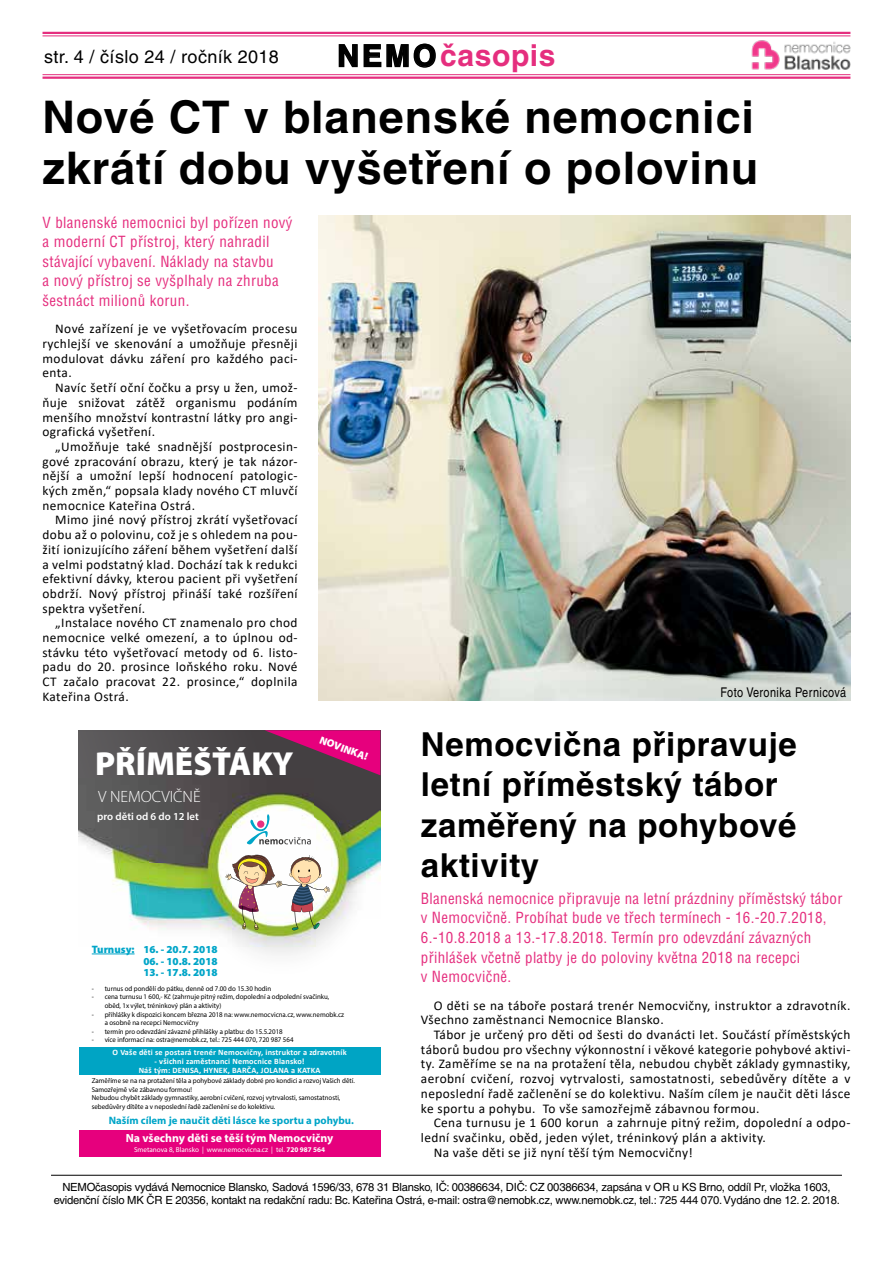
<style>
.page{position:relative;width:893px;height:1263px;background:#fff}
.page>*{position:absolute;margin:0;border:0;box-sizing:border-box;transform-origin:0 0}
.t1{font:700 45px/51px "Helvetica CE";letter-spacing:.02em;color:#000}
.t2{font:900 33.45px "Myriad Pro";color:#fff}
.t3{font:700 33px/40.5px "Helvetica CE";letter-spacing:.02em;color:#000}
.t4{font:700 30px "Helvetica CE";letter-spacing:.02em;color:#e52e7e}
.t5{font:18px "Helvetica CE";letter-spacing:.02em;color:#000}
.t6{font:300 16.35px "Myriad Pro";color:#fff}
.t7{font:condensed 15px/19.5px "Helvetica CE";letter-spacing:.02em;color:#e52e7e}
.t8{font:13.35px/14.7px "Calibri";letter-spacing:.03em;color:#000;text-align:justify}
.t9{font:condensed 13.35px "Helvetica CE";letter-spacing:.03em;color:#000}
.t10{font:700 11.85px "Myriad Pro";color:#fff}
.t11{font:11.25px/13.5px "Helvetica CE";letter-spacing:-.02em;color:#000;text-align:center}
.t12{font:900 10.8px "Myriad Pro";color:#00a5c8}
.t13{font:700 10.8px "Myriad Pro";color:#00a5c8}
.t14{font:600 10.8px "Myriad Pro";color:#fff}
.t15{font:900 10.8px "Myriad Pro";color:#fff}
.t16{font:700 8.25px/9px "Calibri";letter-spacing:.02em;color:#fff;text-align:center}
.t17{font:700 7.95px/9.3px "Myriad Pro";color:#fff;text-align:center;scale:.96 1}
.t18{font:7.2px/8.6px "Myriad Pro";color:#000;scale:.96 1}
.t19{font:7.2px "Myriad Pro";color:#fff}
.s1{color:#000}
.s2{font-weight:700}
</style>
<div class="page">
<hr style="left:43px;top:32px;width:807px;height:2px;background:#e52e7e">
<hr style="left:43px;top:36px;width:807px;height:1px;background:#e52e7e">
<hr style="left:43px;top:74px;width:807px;height:1px;background:#e52e7e">
<hr style="left:43px;top:77px;width:807px;height:2px;background:#e52e7e">
<img style="left:751px;top:40px;width:99px;height:30px">
<svg style="left:338px;top:35px;width:99px;height:41px"></svg>
<hr style="left:51px;top:1175px;width:791px;height:1px;background:#000">
<img style="left:319px;top:216px;width:531px;height:485px">
<img style="left:79px;top:730px;width:301px;height:345px">
<div style="left:79px;top:1130px;width:301px;height:27px;background:#e6007d"></div>
<svg style="left:246px;top:813px;width:65px;height:31px"></svg>
<hr style="left:92px;top:954px;width:43px;height:1px;background:#00a5c8">
<svg style="left:265px;top:730px;width:115px;height:45px;background:#941f5f"></svg>
<img style="left:225px;top:853px;width:105px;height:78px">
<div style="left:79px;top:1047px;width:301px;height:27px;background:#00a4c4"></div>
<h3 class="t5" style="left:44px;top:46px;width:236px">str. 4 / číslo 24 / ročník 2018</h3>
<h3 class="t4" style="left:337px;top:38px;width:220px"><span class="s1">NEMO</span>časopis</h3>
<h1 class="t1" style="left:43px;top:91px;width:717px">Nové CT v blanenské nemocnici zkrátí dobu vyšetření o polovinu</h1>
<p class="t7" style="left:43px;top:212px;width:252px">V blanenské nemocnici byl pořízen nový a moderní CT přístroj, který nahradil stávající vybavení. Náklady na stavbu<br>a nový přístroj se vyšplhaly na zhruba šestnáct milionů korun.</p>
<p class="t8" style="left:43px;top:321px;width:257px;text-indent:13px">Nové zařízení je ve vyšetřovacím procesu rychlejší ve skenování a umožňuje přesněji modulovat dávku záření pro každého paci&shy;enta.</p>
<p class="t8" style="left:43px;top:380px;width:257px;text-indent:13px">Navíc šetří oční čočku a prsy u žen, umož&shy;ňuje snižovat zátěž organismu podáním menšího množství kontrastní látky pro angi&shy;ografická vyšetření.</p>
<p class="t8" style="left:43px;top:439px;width:257px;text-indent:13px">„Umožňuje také snadnější postprocesin&shy;gové zpracování obrazu, který je tak názor&shy;nější a umožní lepší hodnocení patologic&shy;kých změn,“ popsala klady nového CT mluvčí nemocnice Kateřina Ostrá.</p>
<p class="t8" style="left:43px;top:512px;width:257px;text-indent:13px">Mimo jiné nový přístroj zkrátí vyšetřovací dobu až o polovinu, což je s ohledem na pou&shy;žití ionizujícího záření během vyšetření další a velmi podstatný klad. Dochází tak k redukci efektivní dávky, kterou pacient při vyšetření obdrží. Nový přístroj přináší také rozšíření spektra vyšetření.</p>
<p class="t8" style="left:43px;top:615px;width:257px;text-indent:13px">„Instalace nového CT znamenalo pro chod nemocnice velké omezení, a to úplnou od&shy;stávku této vyšetřovací metody od 6. listo&shy;padu do 20. prosince loňského roku. Nové CT začalo pracovat 22. prosince,“ doplnila Kateřina Ostrá.</p>
<h3 class="t3" style="left:421px;top:723px;width:377px">Nemocvična připravuje letní příměstský tábor zaměřený na pohybové aktivity</h3>
<p class="t7" style="left:421px;top:889px;width:423px">Blanenská nemocnice připravuje na letní prázdniny příměstský tábor v Nemocvičně. Probíhat bude ve třech termínech - 16.-20.7.2018, 6.-10.8.2018 a 13.-17.8.2018. Termín pro odevzdání závazných přihlášek včetně platby je do poloviny května 2018 na recepci<br>v Nemocvičně.</p>
<p class="t8" style="left:421px;top:997px;width:431px;text-indent:13px">O děti se na táboře postará trenér Nemocvičny, instruktor a zdravotník.<br>Všechno zaměstnanci Nemocnice Blansko.</p>
<p class="t8" style="left:421px;top:1027px;width:431px;text-indent:13px">Tábor je určený pro děti od šesti do dvanácti let. Součástí příměstských táborů budou pro všechny výkonnostní i věkové kategorie pohybové aktivi&shy;ty. Zaměříme se na na protažení těla, nebudou chybět základy gymnastiky, aerobní cvičení, rozvoj vytrvalosti, samostatnosti, sebedůvěry dítěte a v neposlední řadě začlenění se do kolektivu. Naším cílem je naučit děti lásce ke sportu a pohybu. To vše samozřejmě zábavnou formou.</p>
<p class="t8" style="left:434px;top:1115px;width:418px">Cena turnusu je 1 600 korun a zahrnuje pitný režim, dopolední a odpo-</p>
<p class="t8" style="left:421px;top:1130px;width:346px">lední svačinku, oběd, jeden výlet, tréninkový plán a aktivity.</p>
<p class="t8" style="left:434px;top:1144px;width:261px">Na vaše děti se již nyní těší tým Nemocvičny!</p>
<p class="t9" style="left:720px;top:684px;width:127px">Foto Veronika Pernicová</p>
<p class="t15" style="left:322px;top:733px;width:52px;rotate:21deg">NOVINKA!</p>
<h2 class="t2" style="left:95px;top:744px;width:200px">PŘÍMĚŠŤÁKY</h2>
<p class="t6" style="left:98px;top:788px;width:104px">V NEMOCVIČNĚ</p>
<p class="t14" style="left:97px;top:809px;width:103px">pro děti od 6 do 12 let</p>
<p class="t12" style="left:92px;top:943px;width:127px">Turnusy: 16. - 20.7. 2018</p>
<p class="t12" style="left:143px;top:955px;width:76px">06. - 10.8. 2018</p>
<p class="t12" style="left:143px;top:967px;width:76px">13. - 17.8. 2018</p>
<p class="t18" style="left:92px;top:984px;width:188px">- turnus od pondělí do pátku, denně od 7.00 do 15.30 hodin</p>
<p class="t18" style="left:105px;top:992px;width:235px;text-indent:-13px">- cena turnusu 1 600,- Kč (zahrnuje pitný režim, dopolední a odpolední svačinku, oběd, 1x výlet, tréninkový plán a aktivity)</p>
<p class="t18" style="left:105px;top:1010px;width:251px;text-indent:-13px">- přihlášky k dispozici koncem března 2018 na: www.nemocvicna.cz, www.nemobk.cz a osobně na recepci Nemocvičny</p>
<p class="t18" style="left:92px;top:1027px;width:200px">- termín pro odevzdání závazné přihlášky a platbu: do 15.5.2018</p>
<p class="t18" style="left:92px;top:1035px;width:212px">- více informací na: ostra@nemobk.cz, tel.: 725 444 070, 720 987 564</p>
<p class="t18" style="left:92px;top:1076px;width:275px">Zaměříme se na na protažení těla a pohybové základy dobré pro kondici a rozvoj Vašich dětí.<br>Samozřejmě vše zábavnou formou!<br>Nebudou chybět základy gymnastiky, aerobní cvičení, rozvoj vytrvalosti, samostatnosti, sebedůvěry dítěte a v neposlední řadě začlenění se do kolektivu.</p>
<p class="t13" style="left:109px;top:1113px;width:247px">Naším cílem je naučit děti lásce ke sportu a pohybu.</p>
<p class="t16" style="left:113px;top:1047px;width:236px">O Vaše děti se postará trenér Nemocvičny, instruktor a zdravotník</p>
<p class="t16" style="left:139px;top:1056px;width:183px">- všichni zaměstnanci Nemocnice Blansko!<br>Náš tým: DENISA, HYNEK, BARČA, JOLANA a KATKA</p>
<p class="t17" style="left:91px;top:1051px;width:290px">O Vaše děti se postará trenér s licencí, instruktor a zdravotník - všichni zaměstnanci<br>Nemocnice Blansko! Náš tým: DENISA, HYNEK, BÁRA, JOLANA a KATKA</p>
<p class="t10" style="left:126px;top:1130px;width:209px">Na všechny děti se těší tým Nemocvičny</p>
<p class="t19" style="left:134px;top:1145px;width:193px">Smetanova 8, Blansko | www.nemocvicna.cz | tel. <span class="s2">720 987 564</span></p>
<p class="t11" style="left:54px;top:1180px;width:788px">NEMOčasopis vydává Nemocnice Blansko, Sadová 1596/33, 678 31 Blansko, IČ: 00386634, DIČ: CZ 00386634, zapsána v OR u KS Brno, oddíl Pr, vložka 1603, evidenční číslo MK ČR E 20356, kontakt na redakční radu: Bc. Kateřina Ostrá, e-mail: ostra@nemobk.cz, www.nemobk.cz, tel.: 725 444 070. Vydáno dne 12. 2. 2018.</p>
</div>
